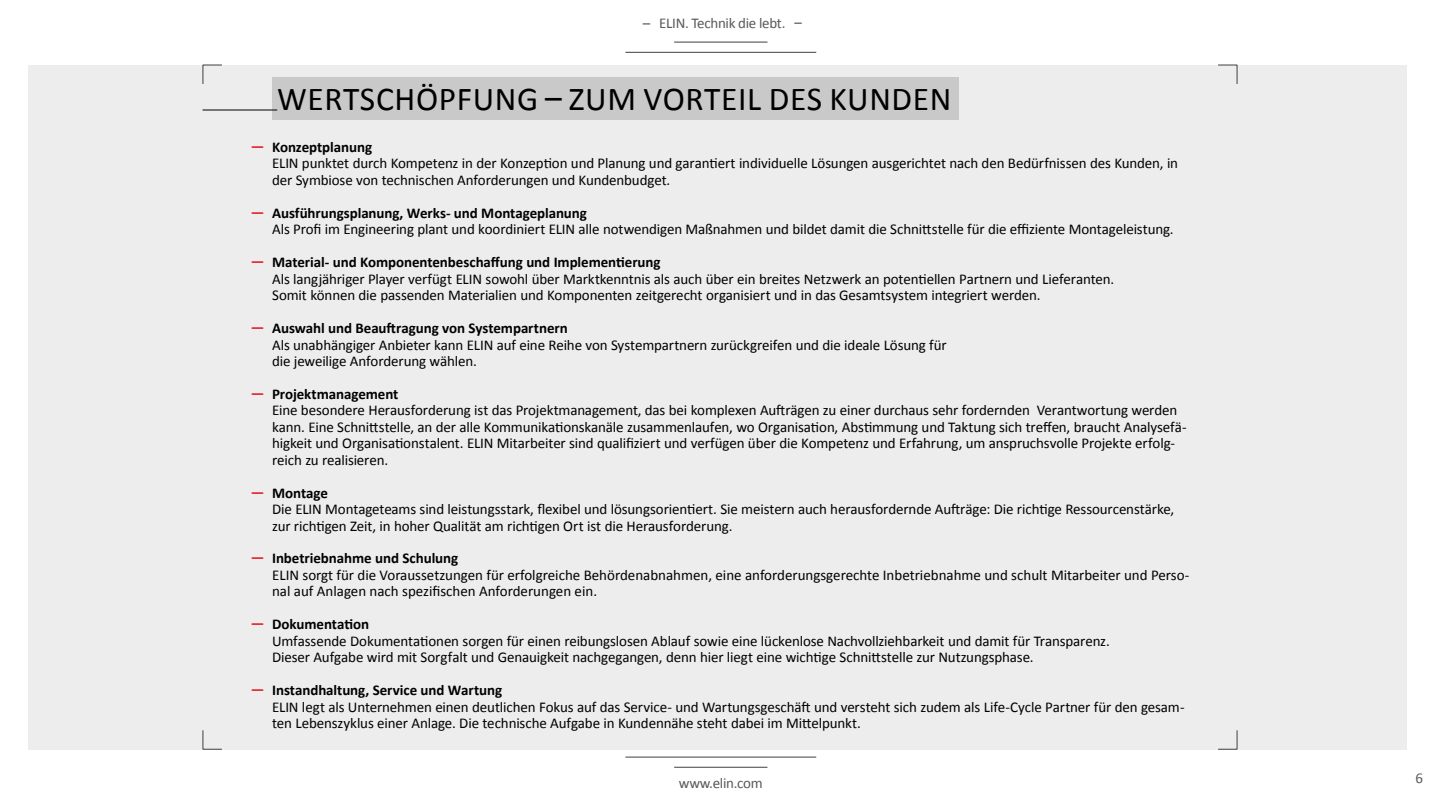
<style>
.page{position:relative;width:1440px;height:810px;background:#fff}
.page>*{position:absolute;margin:0;border:0;box-sizing:border-box;transform-origin:0 0}
.t1{font:33.53px "Calibri";letter-spacing:.02em;color:#000}
.t2{font:15px/16.4px "Calibri";letter-spacing:-.01em;color:#000}
.t3{font:14.92px "Calibri";letter-spacing:-.02em;color:#595959}
.s1{font-weight:700;color:#e30613}
.s2{font-weight:700}
</style>
<div class="page">
<hr style="left:625px;top:52px;width:191px;height:1px;background:#404040">
<hr style="left:625px;top:757px;width:191px;height:1px;background:#404040">
<hr style="left:674px;top:42px;width:93px;height:1px;background:#404040">
<hr style="left:674px;top:767px;width:93px;height:1px;background:#404040">
<div style="left:28px;top:65px;width:1379px;height:685px;background:#ededed"></div>
<svg style="left:202px;top:64px;width:20px;height:20px"></svg>
<svg style="left:202px;top:730px;width:20px;height:20px"></svg>
<svg style="left:1218px;top:730px;width:20px;height:20px"></svg>
<svg style="left:1218px;top:64px;width:20px;height:20px"></svg>
<div style="left:272px;top:77px;width:686px;height:43px;background:#c9c9c9"></div>
<hr style="left:203px;top:110px;width:74px;height:1px;background:#000">
<p class="t3" style="left:643px;top:13px;width:161px">– ELIN. Technik die lebt. –</p>
<h1 class="t1" style="left:277px;top:76px;width:676px">WERTSCHÖPFUNG – ZUM VORTEIL DES KUNDEN</h1>
<p class="t2" style="left:272px;top:138px;width:908px;text-indent:-21px"><span class="s1">—</span> <span class="s2">Konzeptplanung<br></span>ELIN punktet durch Kompetenz in der Konzeption und Planung und garantiert individuelle Lösungen ausgerichtet nach den Bedürfnissen des Kunden, in der Symbiose von technischen Anforderungen und Kundenbudget.</p>
<p class="t2" style="left:272px;top:204px;width:903px;text-indent:-21px"><span class="s1">—</span> <span class="s2">Ausführungsplanung, Werks- und Montageplanung<br></span>Als Profi im Engineering plant und koordiniert ELIN alle notwendigen Maßnahmen und bildet damit die Schnittstelle für die effiziente Montageleistung.</p>
<p class="t2" style="left:272px;top:254px;width:844px;text-indent:-21px"><span class="s1">—</span> <span class="s2">Material- und Komponentenbeschaffung und Implementierung<br></span>Als langjähriger Player verfügt ELIN sowohl über Marktkenntnis als auch über ein breites Netzwerk an potentiellen Partnern und Lieferanten.<br>Somit können die passenden Materialien und Komponenten zeitgerecht organisiert und in das Gesamtsystem integriert werden.</p>
<p class="t2" style="left:272px;top:319px;width:676px;text-indent:-21px"><span class="s1">—</span> <span class="s2">Auswahl und Beauftragung von Systempartnern<br></span>Als unabhängiger Anbieter kann ELIN auf eine Reihe von Systempartnern zurückgreifen und die ideale Lösung für die jeweilige Anforderung wählen.</p>
<p class="t2" style="left:272px;top:385px;width:916px;text-indent:-21px"><span class="s1">—</span> <span class="s2">Projektmanagement<br></span>Eine besondere Herausforderung ist das Projektmanagement, das bei komplexen Aufträgen zu einer durchaus sehr fordernden Verantwortung werden kann. Eine Schnittstelle, an der alle Kommunikationskanäle zusammenlaufen, wo Organisation, Abstimmung und Taktung sich treffen, braucht Analysefä&shy;higkeit und Organisationstalent. ELIN Mitarbeiter sind qualifiziert und verfügen über die Kompetenz und Erfahrung, um anspruchsvolle Projekte erfolg&shy;reich zu realisieren.</p>
<p class="t2" style="left:272px;top:484px;width:904px;text-indent:-21px"><span class="s1">—</span> <span class="s2">Montage<br></span>Die ELIN Montageteams sind leistungsstark, flexibel und lösungsorientiert. Sie meistern auch herausfordernde Aufträge: Die richtige Ressourcenstärke, zur richtigen Zeit, in hoher Qualität am richtigen Ort ist die Herausforderung.</p>
<p class="t2" style="left:272px;top:550px;width:919px;text-indent:-21px"><span class="s1">—</span> <span class="s2">Inbetriebnahme und Schulung<br></span>ELIN sorgt für die Voraussetzungen für erfolgreiche Behördenabnahmen, eine anforderungsgerechte Inbetriebnahme und schult Mitarbeiter und Perso&shy;nal auf Anlagen nach spezifischen Anforderungen ein.</p>
<p class="t2" style="left:272px;top:616px;width:839px;text-indent:-21px"><span class="s1">—</span> <span class="s2">Dokumentation<br></span>Umfassende Dokumentationen sorgen für einen reibungslosen Ablauf sowie eine lückenlose Nachvollziehbarkeit und damit für Transparenz.<br>Dieser Aufgabe wird mit Sorgfalt und Genauigkeit nachgegangen, denn hier liegt eine wichtige Schnittstelle zur Nutzungsphase.</p>
<p class="t2" style="left:272px;top:682px;width:914px;text-indent:-21px"><span class="s1">—</span> <span class="s2">Instandhaltung, Service und Wartung<br></span>ELIN legt als Unternehmen einen deutlichen Fokus auf das Service- und Wartungsgeschäft und versteht sich zudem als Life-Cycle Partner für den gesam&shy;ten Lebenszyklus einer Anlage. Die technische Aufgabe in Kundennähe steht dabei im Mittelpunkt.</p>
<p class="t3" style="left:679px;top:772px;width:85px">www.elin.com</p>
<p class="t3" style="left:1416px;top:768px;width:9px">6</p>
</div>
